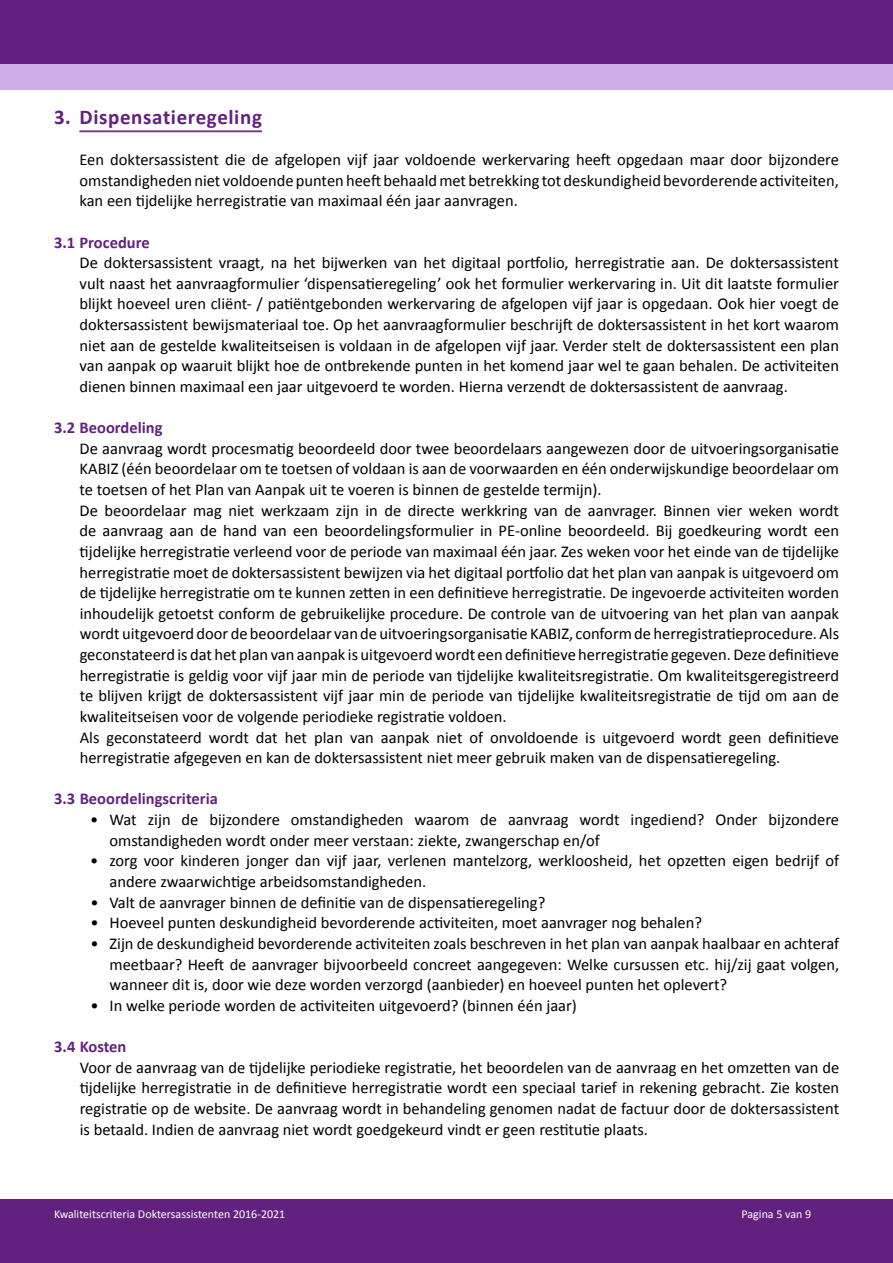
<style>
.page{position:relative;width:893px;height:1263px;background:#fff}
.page>*{position:absolute;margin:0;border:0;box-sizing:border-box;transform-origin:0 0}
.t1{font:700 21px "Calibri";letter-spacing:.03em;color:#63217f}
.t2{font:16.5px/20.7px "Calibri";color:#000;text-align:justify}
.t3{font:700 16.5px "Calibri";color:#63217f}
.t4{font:12px "Calibri";color:#fff}
</style>
<div class="page">
<div style="left:0;top:1199px;width:893px;height:64px;background:#63217f"></div>
<div style="left:0;top:0;width:893px;height:64px;background:#63217f"></div>
<div style="left:0;top:64px;width:893px;height:25px;background:#ceade6"></div>
<hr style="left:80px;top:131px;width:182px;height:1px;background:#63217f">
<p class="t1" style="left:54px;top:103px;width:209px">3. Dispensatieregeling</p>
<p class="t2" style="left:80px;top:149px;width:761px">Een doktersassistent die de afgelopen vijf jaar voldoende werkervaring heeft opgedaan maar door bijzondere omstandigheden niet voldoende punten heeftbehaaldmet betrekking tot deskundigheid bevorderende activiteiten, kan een tijdelijke herregistratie van maximaal één jaar aanvragen.</p>
<p class="t3" style="left:54px;top:231px;width:97px">3.1 Procedure</p>
<p class="t2" style="left:80px;top:252px;width:761px">De doktersassistent vraagt, na het bijwerken van het digitaal portfolio, herregistratie aan. De doktersassistent vult naast het aanvraagformulier ‘dispensatieregeling’ ook het formulier werkervaring in. Uit dit laatste formulier blijkt hoeveel uren cliënt- / patiëntgebonden werkervaring de afgelopen vijf jaar is opgedaan. Ook hier voegt de doktersassistent bewijsmateriaal toe. Op het aanvraagformulier beschrijft de doktersassistent in het kort waarom niet aan de gestelde kwaliteitseisen is voldaan in de afgelopen vijf jaar. Verder stelt de doktersassistent een plan van aanpak op waaruit blijkt hoe de ontbrekende punten in het komend jaar wel te gaan behalen. De activiteiten dienen binnen maximaal een jaar uitgevoerd te worden. Hierna verzendt de doktersassistent de aanvraag.</p>
<p class="t3" style="left:54px;top:417px;width:110px">3.2 Beoordeling</p>
<p class="t2" style="left:80px;top:438px;width:761px;text-align:left">De aanvraag wordt procesmatig beoordeeld door twee beoordelaars aangewezen door de uitvoeringsorganisatie KABIZ (één beoordelaar om te toetsen of voldaan is aan de voorwaarden en één onderwijskundige beoordelaar om te toetsen of het Plan van Aanpak uit te voeren is binnen de gestelde termijn).<br>De beoordelaar mag niet werkzaam zijn in de directe werkkring van de aanvrager. Binnen vier weken wordt de aanvraag aan de hand van een beoordelingsformulier in PE-online beoordeeld. Bij goedkeuring wordt een tijdelijke herregistratie verleend voor de periode van maximaal één jaar. Zes weken voor het einde van de tijdelijke herregistratie moet de doktersassistent bewijzen via het digitaal portfolio dat het plan van aanpak is uitgevoerd om de tijdelijke herregistratie om te kunnen zetten in een definitieve herregistratie. De ingevoerde activiteiten worden inhoudelijk getoetst conform de gebruikelijke procedure. De controle van de uitvoering van het plan van aanpak wordt uitgevoerd door de beoordelaar van de uitvoeringsorganisatie KABIZ, conformde herregistratieprocedure.Als geconstateerd is dat het plan van aanpak is uitgevoerd wordt een definitieve herregistratie gegeven.Deze definitieve herregistratie is geldig voor vijf jaar min de periode van tijdelijke kwaliteitsregistratie. Om kwaliteitsgeregistreerd te blijven krijgt de doktersassistent vijf jaar min de periode van tijdelijke kwaliteitsregistratie de tijd om aan de kwaliteitseisen voor de volgende periodieke registratie voldoen.<br>Als geconstateerd wordt dat het plan van aanpak niet of onvoldoende is uitgevoerd wordt geen definitieve herregistratie afgegeven en kan de doktersassistent niet meer gebruik maken van de dispensatieregeling.</p>
<p class="t3" style="left:54px;top:788px;width:165px">3.3 Beoordelingscriteria</p>
<p class="t2" style="left:109px;top:809px;width:731px;text-indent:-19px">• Wat zijn de bijzondere omstandigheden waarom de aanvraag wordt ingediend? Onder bijzondere omstandigheden wordt onder meer verstaan: ziekte, zwangerschap en/of</p>
<p class="t2" style="left:109px;top:850px;width:731px;text-indent:-19px">• zorg voor kinderen jonger dan vijf jaar, verlenen mantelzorg, werkloosheid, het opzetten eigen bedrijf of andere zwaarwichtige arbeidsomstandigheden.</p>
<p class="t2" style="left:90px;top:892px;width:456px">• Valt de aanvrager binnen de definitie van de dispensatieregeling?</p>
<p class="t2" style="left:90px;top:912px;width:613px">• Hoeveel punten deskundigheid bevorderende activiteiten, moet aanvrager nog behalen?</p>
<p class="t2" style="left:110px;top:933px;width:731px;text-indent:-19px">• Zijn de deskundigheid bevorderende activiteiten zoals beschreven in het plan van aanpak haalbaar en achteraf meetbaar? Heeft de aanvrager bijvoorbeeld concreet aangegeven: Welke cursussen etc. hij/zij gaat volgen, wanneer dit is, door wie deze worden verzorgd (aanbieder) en hoeveel punten het oplevert?</p>
<p class="t2" style="left:90px;top:995px;width:488px">• In welke periode worden de activiteiten uitgevoerd? (binnen één jaar)</p>
<p class="t3" style="left:54px;top:1036px;width:74px">3.4 Kosten</p>
<p class="t2" style="left:80px;top:1057px;width:761px">Voor de aanvraag van de tijdelijke periodieke registratie, het beoordelen van de aanvraag en het omzetten van de tijdelijke herregistratie in de definitieve herregistratie wordt een speciaal tarief in rekening gebracht. Zie kosten registratie op de website. De aanvraag wordt in behandeling genomen nadat de factuur door de doktersassistent is betaald. Indien de aanvraag niet wordt goedgekeurd vindt er geen restitutie plaats.</p>
<p class="t4" style="left:54px;top:1206px;width:233px">Kwaliteitscriteria Doktersassistenten 2016-2021</p>
<p class="t4" style="left:742px;top:1206px;width:71px">Pagina 5 van 9</p>
</div>
